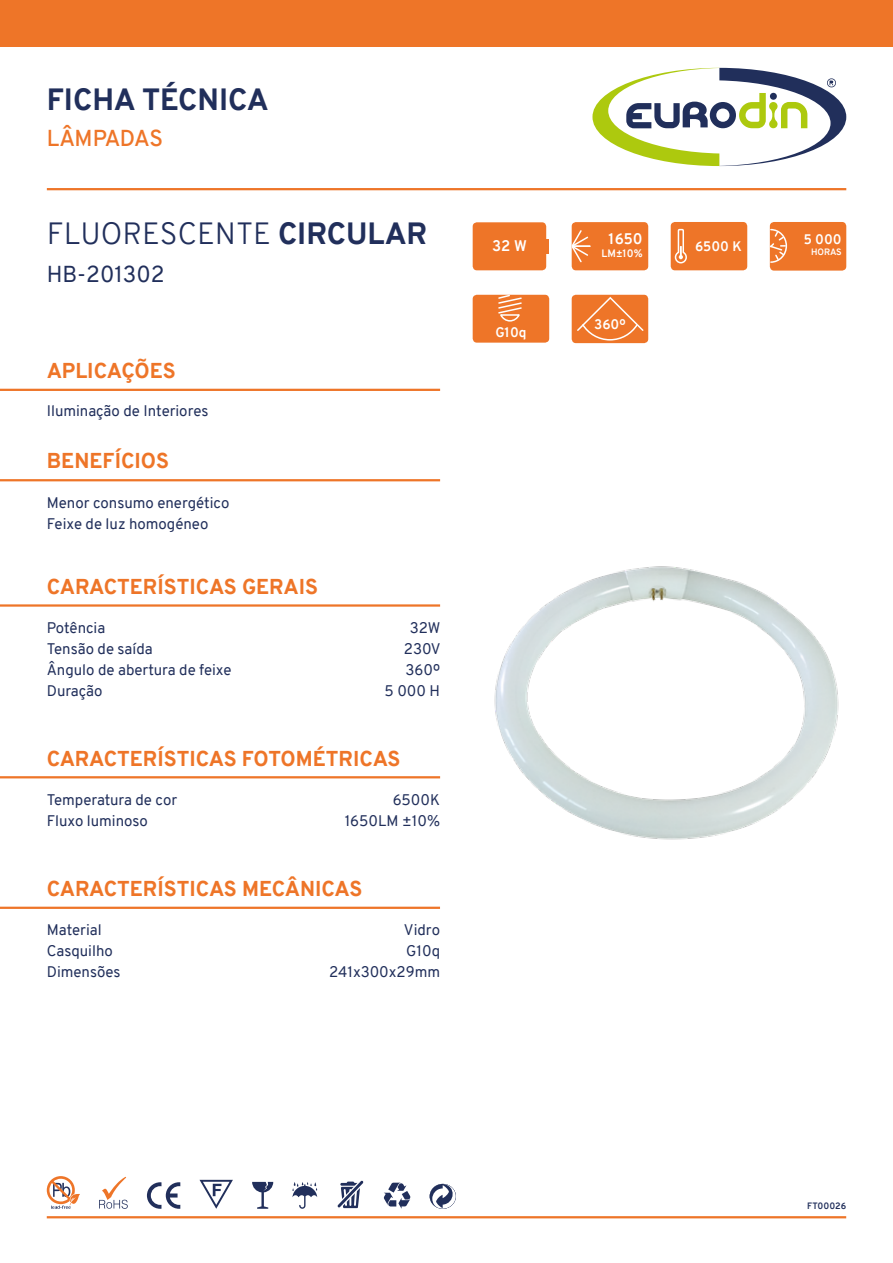
<style>
.page{position:relative;width:893px;height:1263px;background:#fff}
.page>*{position:absolute;margin:0;border:0;box-sizing:border-box;transform-origin:0 0}
.t1{font:300 30px "Overpass";color:#212f5b}
.t2{font:800 30px "Overpass";color:#212f5b}
.t3{font:22.5px "Overpass";color:#212f5b}
.t4{font:600 22.5px "Overpass";letter-spacing:-.02em;color:#ee7528}
.t5{font:800 21px "Overpass";color:#ee7528}
.t6{font:15px/21px "Overpass";color:#212f5b}
.t7{font:700 15px "Overpass";color:#fff}
.t8{font:700 13.5px "Overpass";color:#fff}
.t9{font:700 10.5px "Overpass";color:#fff}
.t10{font:700 9px "Overpass";color:#212f5b}
.t11{font:700 9px "Overpass";letter-spacing:-.01em;color:#fff}
.s1{font-weight:800}
</style>
<div class="page">
<div style="left:0;top:0;width:893px;height:47px;background:#ee7528"></div>
<svg style="left:592px;top:68px;width:254px;height:98px"></svg>
<hr style="left:47px;top:188px;width:799px;height:2px;background:#ee7528">
<img style="left:494px;top:566px;width:345px;height:274px">
<hr style="left:47px;top:1216px;width:799px;height:2px;background:#ee7528">
<svg style="left:99px;top:1177px;width:29px;height:32px"></svg>
<svg style="left:47px;top:1176px;width:33px;height:33px"></svg>
<svg style="left:200px;top:1180px;width:33px;height:29px"></svg>
<svg style="left:147px;top:1182px;width:33px;height:27px"></svg>
<svg style="left:252px;top:1182px;width:21px;height:27px"></svg>
<svg style="left:292px;top:1182px;width:25px;height:27px"></svg>
<svg style="left:384px;top:1183px;width:26px;height:26px"></svg>
<svg style="left:430px;top:1184px;width:26px;height:25px"></svg>
<svg style="left:337px;top:1180px;width:27px;height:29px"></svg>
<hr style="left:0;top:389px;width:440px;height:2px;background:#ee7528">
<hr style="left:0;top:479px;width:440px;height:2px;background:#ee7528">
<hr style="left:0;top:604px;width:440px;height:3px;background:#ee7528">
<hr style="left:0;top:776px;width:440px;height:2px;background:#ee7528">
<hr style="left:0;top:907px;width:440px;height:2px;background:#ee7528">
<div style="left:473px;top:295px;width:76px;height:48px;background:#ee7528;border-radius:4px"></div>
<svg style="left:497px;top:294px;width:26px;height:28px"></svg>
<div style="left:671px;top:222px;width:76px;height:48px;background:#ee7528;border-radius:4px"></div>
<svg style="left:674px;top:228px;width:13px;height:36px"></svg>
<div style="left:770px;top:222px;width:76px;height:49px;background:#ee7528;border-radius:4px"></div>
<svg style="left:769px;top:228px;width:19px;height:36px"></svg>
<div style="left:572px;top:222px;width:76px;height:48px;background:#ee7528;border-radius:4px"></div>
<svg style="left:571px;top:229px;width:19px;height:35px"></svg>
<div style="left:473px;top:222px;width:73px;height:48px;background:#ee7528;border-radius:4px"></div>
<svg style="left:546px;top:239px;width:3px;height:14px"></svg>
<div style="left:572px;top:295px;width:76px;height:48px;background:#ee7528;border-radius:4px"></div>
<svg style="left:577px;top:296px;width:67px;height:45px"></svg>
<h1 class="t2" style="left:47px;top:78px;width:224px">FICHA TÉCNICA</h1>
<h2 class="t4" style="left:47px;top:122px;width:118px">LÂMPADAS</h2>
<h1 class="t1" style="left:47px;top:212px;width:382px">FLUORESCENTE <span class="s1">CIRCULAR</span></h1>
<h2 class="t3" style="left:47px;top:258px;width:119px">HB-201302</h2>
<h3 class="t5" style="left:47px;top:356px;width:131px">APLICAÇÕES</h3>
<p class="t6" style="left:47px;top:401px;width:163px">Iluminação de Interiores</p>
<h3 class="t5" style="left:47px;top:446px;width:124px">BENEFÍCIOS</h3>
<p class="t6" style="left:47px;top:492px;width:184px">Menor consumo energético<br>Feixe de luz homogéneo</p>
<h3 class="t5" style="left:47px;top:571px;width:273px">CARACTERÍSTICAS GERAIS</h3>
<p class="t6" style="left:47px;top:617px;width:60px">Potência</p>
<p class="t6" style="left:410px;top:617px;width:32px">32W</p>
<p class="t6" style="left:47px;top:638px;width:107px">Tensão de saída</p>
<p class="t6" style="left:404px;top:638px;width:38px">230V</p>
<p class="t6" style="left:47px;top:659px;width:186px">Ângulo de abertura de feixe</p>
<p class="t6" style="left:406px;top:659px;width:36px">360º</p>
<p class="t6" style="left:47px;top:680px;width:57px">Duração</p>
<p class="t6" style="left:384px;top:680px;width:57px">5 000 H</p>
<h3 class="t5" style="left:47px;top:743px;width:355px">CARACTERÍSTICAS FOTOMÉTRICAS</h3>
<p class="t6" style="left:47px;top:789px;width:132px">Temperatura de cor</p>
<p class="t6" style="left:393px;top:789px;width:49px">6500K</p>
<p class="t6" style="left:47px;top:810px;width:103px">Fluxo luminoso</p>
<p class="t6" style="left:345px;top:810px;width:97px">1650LM ±10%</p>
<h3 class="t5" style="left:47px;top:874px;width:317px">CARACTERÍSTICAS MECÂNICAS</h3>
<p class="t6" style="left:47px;top:919px;width:56px">Material</p>
<p class="t6" style="left:404px;top:919px;width:38px">Vidro</p>
<p class="t6" style="left:47px;top:940px;width:68px">Casquilho</p>
<p class="t6" style="left:406px;top:940px;width:35px">G10q</p>
<p class="t6" style="left:47px;top:961px;width:75px">Dimensões</p>
<p class="t6" style="left:329px;top:961px;width:112px">241x300x29mm</p>
<p class="t7" style="left:492px;top:235px;width:36px">32 W</p>
<p class="t8" style="left:495px;top:323px;width:33px">G10q</p>
<p class="t7" style="left:609px;top:228px;width:36px">1650</p>
<p class="t9" style="left:602px;top:246px;width:43px">LM±10%</p>
<p class="t8" style="left:594px;top:315px;width:33px">360º</p>
<p class="t8" style="left:695px;top:236px;width:48px">6500 K</p>
<p class="t8" style="left:804px;top:230px;width:39px">5 000</p>
<p class="t11" style="left:811px;top:246px;width:32px">HORAS</p>
<p class="t10" style="left:807px;top:1199px;width:40px">FT00026</p>
</div>
